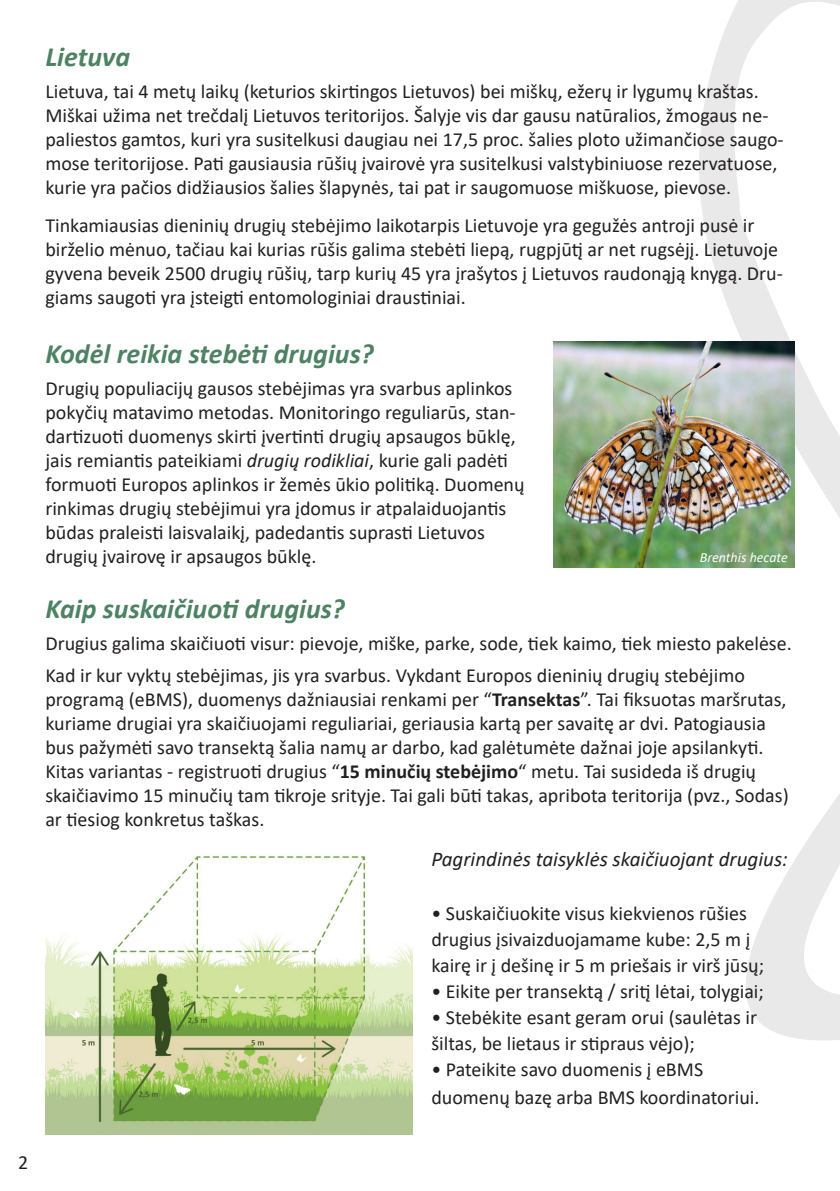
<style>
.page{position:relative;width:840px;height:1191px;background:#fff}
.page>*{position:absolute;margin:0;border:0;box-sizing:border-box;transform-origin:0 0}
.t1{font:italic 700 28px "Calibri";color:#4d8263}
.t2{font:italic 21px "Calibri";color:#231f20}
.t3{font:20px/24px "Calibri";color:#231f20}
.t4{font:italic 14px "Calibri";color:#fff}
.s1{font-style:italic}
.s2{font-weight:700}
</style>
<div class="page">
<svg style="left:696px;top:0;width:143px;height:1041px"></svg>
<img style="left:45px;top:856px;width:367px;height:278px">
<img style="left:553px;top:341px;width:241px;height:226px">
<p class="t1" style="left:45px;top:37px;width:86px">Lietuva</p>
<p class="t3" style="left:45px;top:79px;width:739px">Lietuva, tai 4 metų laikų (keturios skirtingos Lietuvos) bei miškų, ežerų ir lygumų kraštas.<br>Miškai užima net trečdalį Lietuvos teritorijos. Šalyje vis dar gausu natūralios, žmogaus ne&shy;paliestos gamtos, kuri yra susitelkusi daugiau nei 17,5 proc. šalies ploto užimančiose saugo&shy;mose teritorijose. Pati gausiausia rūšių įvairovė yra susitelkusi valstybiniuose rezervatuose, kurie yra pačios didžiausios šalies šlapynės, tai pat ir saugomuose miškuose, pievose.</p>
<p class="t3" style="left:45px;top:213px;width:738px">Tinkamiausias dieninių drugių stebėjimo laikotarpis Lietuvoje yra gegužės antroji pusė ir birželio mėnuo, tačiau kai kurias rūšis galima stebėti liepą, rugpjūtį ar net rugsėjį. Lietuvoje gyvena beveik 2500 drugių rūšių, tarp kurių 45 yra įrašytos į Lietuvos raudonąją knygą. Dru&shy;giams saugoti yra įsteigti entomologiniai draustiniai.</p>
<p class="t1" style="left:45px;top:334px;width:329px">Kodėl reikia stebėti drugius?</p>
<p class="t3" style="left:45px;top:375px;width:480px">Drugių populiacijų gausos stebėjimas yra svarbus aplinkos pokyčių matavimo metodas. Monitoringo reguliarūs, stan&shy;dartizuoti duomenys skirti įvertinti drugių apsaugos būklę, jais remiantis pateikiami <span class="s1">drugių rodikliai</span>, kurie gali padėti formuoti Europos aplinkos ir žemės ūkio politiką. Duomenų rinkimas drugių stebėjimui yra įdomus ir atpalaiduojantis būdas praleisti laisvalaikį, padedantis suprasti Lietuvos</p>
<p class="t3" style="left:45px;top:543px;width:272px">drugių įvairovę ir apsaugos būklę.</p>
<p class="t1" style="left:45px;top:589px;width:301px">Kaip suskaičiuoti drugius?</p>
<p class="t4" style="left:699px;top:547px;width:89px">Brenthis hecate</p>
<p class="t3" style="left:45px;top:627px;width:747px;line-height:32px">Drugius galima skaičiuoti visur: pievoje, miške, parke, sode, tiek kaimo, tiek miesto pakelėse.<br>Kad ir kur vyktų stebėjimas, jis yra svarbus. Vykdant Europos dieninių drugių stebėjimo</p>
<p class="t3" style="left:45px;top:687px;width:742px">programą (eBMS), duomenys dažniausiai renkami per “<span class="s2">Transektas</span>”. Tai fiksuotas maršrutas, kuriame drugiai yra skaičiuojami reguliariai, geriausia kartą per savaitę ar dvi. Patogiausia bus pažymėti savo transektą šalia namų ar darbo, kad galėtumėte dažnai joje apsilankyti.</p>
<p class="t3" style="left:45px;top:759px;width:744px">Kitas variantas - registruoti drugius “<span class="s2">15 minučių stebėjimo</span>“ metu. Tai susideda iš drugių skaičiavimo 15 minučių tam tikroje srityje. Tai gali būti takas, apribota teritorija (pvz., Sodas) ar tiesiog konkretus taškas.</p>
<p class="t2" style="left:431px;top:845px;width:358px">Pagrindinės taisyklės skaičiuojant drugius:</p>
<p class="t3" style="left:431px;top:899px;width:334px;line-height:26px">• Suskaičiuokite visus kiekvienos rūšies drugius įsivaizduojamame kube: 2,5 m į kairę ir į dešinę ir 5 m priešais ir virš jūsų;</p>
<p class="t3" style="left:431px;top:978px;width:334px">• Eikite per transektą / sritį lėtai, tolygiai;</p>
<p class="t3" style="left:431px;top:1003px;width:327px;line-height:26px">• Stebėkite esant geram orui (saulėtas ir šiltas, be lietaus ir stipraus vėjo);</p>
<p class="t3" style="left:431px;top:1054px;width:329px;line-height:28.8px">• Pateikite savo duomenis į eBMS duomenų bazę arba BMS koordinatoriui.</p>
<p class="t3" style="left:18px;top:1150px;width:12px">2</p>
</div>
